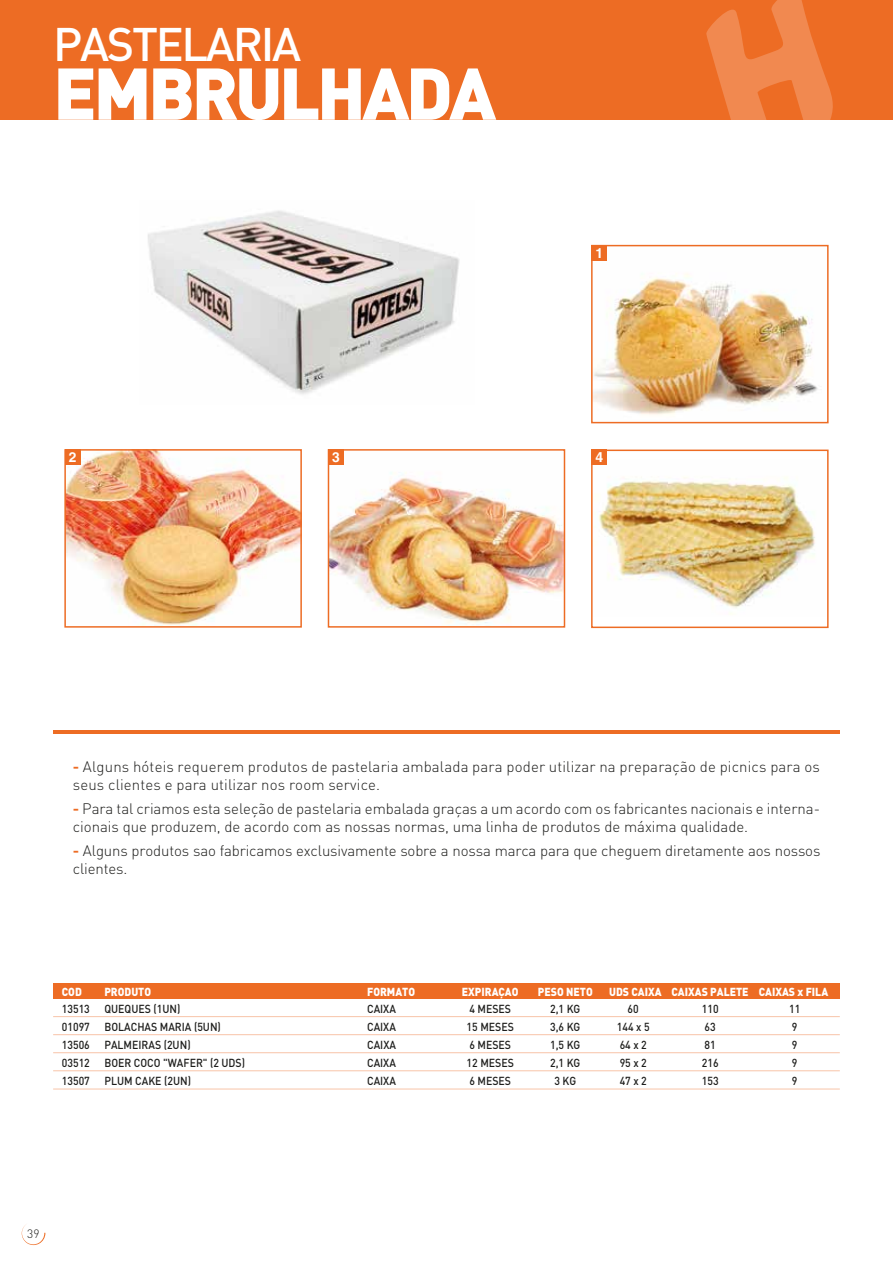
<style>
.page{position:relative;width:893px;height:1263px;background:#fff}
.page>*{position:absolute;margin:0;border:0;box-sizing:border-box;transform-origin:0 0}
.t1{font:900 72px "DINOT";letter-spacing:-.05em;color:#fff}
.t2{font:500 46.5px "DINOT";letter-spacing:-.05em;color:#fff}
.t3{font:300 15px/18px "DINOT";letter-spacing:-.005em;color:#1d1d1b}
.t4{font:700 13.8px "Helvetica LT Std";color:#fff}
.t5{font:300 12px "DINOT";color:#1d1d1b}
.t6{font:500 11.55px "DINOT";color:#1d1d1b;scale:.91 1}
.t7{font:900 11.55px "DINOT";color:#fff;scale:.91 1}
.s1{font-weight:700;color:#ed6c24}
</style>
<div class="page">
<div style="left:0;top:0;width:893px;height:119px;background:#ed6c24"></div>
<svg style="left:706px;top:0;width:127px;height:119px"></svg>
<hr style="left:53px;top:1016px;width:787px;height:1px;background:#f8c4a8">
<hr style="left:53px;top:1034px;width:787px;height:1px;background:#f8c4a8">
<hr style="left:53px;top:1052px;width:787px;height:1px;background:#f8c4a8">
<hr style="left:53px;top:1070px;width:787px;height:1px;background:#f8c4a8">
<hr style="left:53px;top:1089px;width:787px;height:1px;background:#f8c4a8">
<div style="left:53px;top:983px;width:787px;height:15px;background:#ed6c24"></div>
<hr style="left:53px;top:731px;width:787px;height:3px;background:#ed6c24">
<img style="left:148px;top:210px;width:312px;height:185px">
<img style="left:594px;top:273px;width:224px;height:142px">
<div style="left:591px;top:245px;width:238px;height:178px;border:2px solid #ed6c24"></div>
<div style="left:592px;top:246px;width:15px;height:15px;background:#ed6c24"></div>
<img style="left:67px;top:452px;width:232px;height:173px">
<div style="left:64px;top:449px;width:238px;height:179px;border:2px solid #ed6c24"></div>
<div style="left:65px;top:450px;width:15px;height:15px;background:#ed6c24"></div>
<img style="left:599px;top:477px;width:216px;height:138px">
<div style="left:591px;top:450px;width:238px;height:178px;border:2px solid #ed6c24"></div>
<div style="left:592px;top:450px;width:15px;height:15px;background:#ed6c24"></div>
<img style="left:331px;top:472px;width:231px;height:152px">
<div style="left:328px;top:449px;width:237px;height:179px;border:2px solid #ed6c24"></div>
<div style="left:328px;top:450px;width:16px;height:15px;background:#ed6c24"></div>
<svg style="left:22px;top:1225px;width:23px;height:20px"></svg>
<h2 class="t2" style="left:53px;top:12px;width:250px">PASTELARIA</h2>
<h1 class="t1" style="left:53px;top:45px;width:445px">EMBRULHADA</h1>
<p class="t4" style="left:595px;top:245px;width:9px">1</p>
<p class="t4" style="left:69px;top:449px;width:9px">2</p>
<p class="t4" style="left:332px;top:449px;width:9px">3</p>
<p class="t4" style="left:595px;top:449px;width:9px">4</p>
<p class="t3" style="left:73px;top:757px;width:749px"><span class="s1">-</span> Alguns hóteis requerem produtos de pastelaria ambalada para poder utilizar na preparação de picnics para os seus clientes e para utilizar nos room service.</p>
<p class="t3" style="left:73px;top:799px;width:749px"><span class="s1">-</span> Para tal criamos esta seleção de pastelaria embalada graças a um acordo com os fabricantes nacionais e interna&shy;cionais que produzem, de acordo com as nossas normas, uma linha de produtos de máxima qualidade.</p>
<p class="t3" style="left:73px;top:841px;width:749px"><span class="s1">-</span> Alguns produtos sao fabricamos exclusivamente sobre a nossa marca para que cheguem diretamente aos nossos clientes.</p>
<p class="t7" style="left:62px;top:984px;width:23px">COD</p>
<p class="t7" style="left:104px;top:984px;width:53px">PRODUTO</p>
<p class="t7" style="left:367px;top:984px;width:54px">FORMATO</p>
<p class="t7" style="left:462px;top:984px;width:64px">EXPIRAÇAO</p>
<p class="t7" style="left:538px;top:984px;width:62px">PESO NETO</p>
<p class="t7" style="left:609px;top:984px;width:242px">UDS CAIXA CAIXAS PALETE CAIXAS x FILA</p>
<p class="t6" style="left:62px;top:1000px;width:32px">13513</p>
<p class="t6" style="left:104px;top:1000px;width:85px">QUEQUES (1UN)</p>
<p class="t6" style="left:367px;top:1000px;width:33px">CAIXA</p>
<p class="t6" style="left:469px;top:1000px;width:47px">4 MESES</p>
<p class="t6" style="left:550px;top:1000px;width:35px">2,1 KG</p>
<p class="t6" style="left:628px;top:1000px;width:14px">60</p>
<p class="t6" style="left:702px;top:1000px;width:20px">110</p>
<p class="t6" style="left:789px;top:1000px;width:14px">11</p>
<p class="t6" style="left:62px;top:1019px;width:32px">01097</p>
<p class="t6" style="left:104px;top:1019px;width:130px">BOLACHAS MARIA (5UN)</p>
<p class="t6" style="left:367px;top:1019px;width:33px">CAIXA</p>
<p class="t6" style="left:467px;top:1019px;width:53px">15 MESES</p>
<p class="t6" style="left:550px;top:1019px;width:35px">3,6 KG</p>
<p class="t6" style="left:617px;top:1019px;width:37px">144 x 5</p>
<p class="t6" style="left:705px;top:1019px;width:14px">63</p>
<p class="t6" style="left:792px;top:1019px;width:8px">9</p>
<p class="t6" style="left:62px;top:1037px;width:32px">13506</p>
<p class="t6" style="left:104px;top:1037px;width:96px">PALMEIRAS (2UN)</p>
<p class="t6" style="left:367px;top:1037px;width:33px">CAIXA</p>
<p class="t6" style="left:469px;top:1037px;width:47px">6 MESES</p>
<p class="t6" style="left:550px;top:1037px;width:35px">1,5 KG</p>
<p class="t6" style="left:620px;top:1037px;width:31px">64 x 2</p>
<p class="t6" style="left:705px;top:1037px;width:14px">81</p>
<p class="t6" style="left:792px;top:1037px;width:8px">9</p>
<p class="t6" style="left:62px;top:1055px;width:32px">03512</p>
<p class="t6" style="left:104px;top:1055px;width:156px">BOER COCO "WAFER" (2 UDS)</p>
<p class="t6" style="left:367px;top:1055px;width:33px">CAIXA</p>
<p class="t6" style="left:467px;top:1055px;width:53px">12 MESES</p>
<p class="t6" style="left:550px;top:1055px;width:35px">2,1 KG</p>
<p class="t6" style="left:620px;top:1055px;width:31px">95 x 2</p>
<p class="t6" style="left:702px;top:1055px;width:20px">216</p>
<p class="t6" style="left:792px;top:1055px;width:8px">9</p>
<p class="t6" style="left:62px;top:1073px;width:32px">13507</p>
<p class="t6" style="left:104px;top:1073px;width:97px">PLUM CAKE (2UN)</p>
<p class="t6" style="left:367px;top:1073px;width:33px">CAIXA</p>
<p class="t6" style="left:469px;top:1073px;width:47px">6 MESES</p>
<p class="t6" style="left:554px;top:1073px;width:25px">3 KG</p>
<p class="t6" style="left:620px;top:1073px;width:31px">47 x 2</p>
<p class="t6" style="left:702px;top:1073px;width:20px">153</p>
<p class="t6" style="left:792px;top:1073px;width:8px">9</p>
<p class="t5" style="left:27px;top:1226px;width:14px">39</p>
</div>
